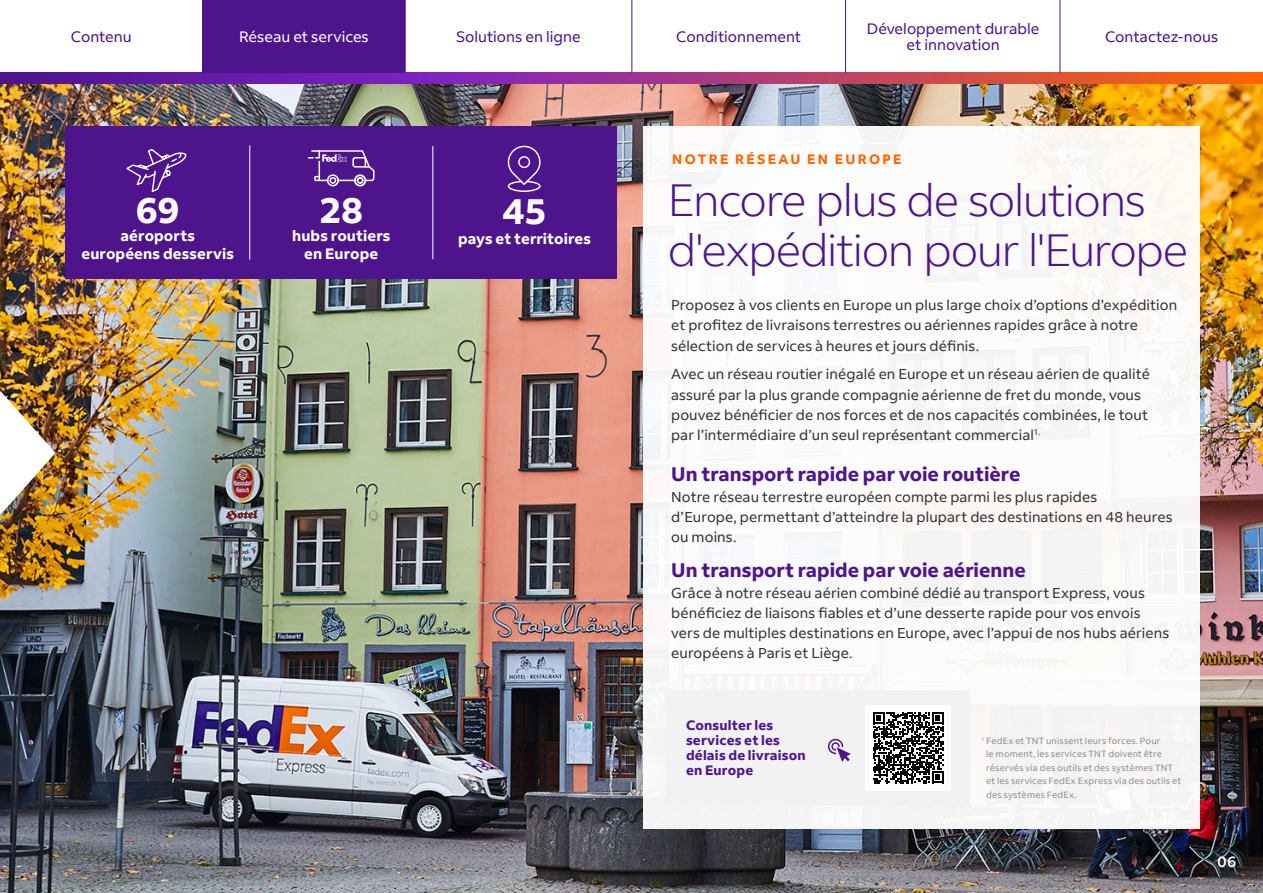
<style>
.page{position:relative;width:1263px;height:893px;background:#fff}
.page>*{position:absolute;margin:0;border:0;box-sizing:border-box;transform-origin:0 0}
.t1{font:300 45px/49.5px "Fed Ex Sans";letter-spacing:-.03em;color:#4d148c}
.t2{font:700 36px "Fed Ex Sans";color:#fff}
.t3{font:700 19.5px "Fed Ex Sans";color:#4d148c}
.t4{font:15px/16.5px "Fed Ex Sans";color:#4d148c;text-align:center}
.t5{font:700 15px/18px "Fed Ex Sans";letter-spacing:.01em;color:#fff;text-align:center}
.t6{font:15px "Fed Ex Sans";color:#fff}
.t7{font:500 15px "Fed Ex Sans";color:#fff}
.t8{font:14.25px/20.2px "Fed Ex Sans";letter-spacing:.01em;color:#333}
.t9{font:700 13.5px/15px "Fed Ex Sans";letter-spacing:.015em;color:#4d148c}
.t10{font:700 13.5px "Fed Ex Sans";letter-spacing:.17em;color:#f60}
.t11{font:9px/13.5px "Fed Ex Sans";letter-spacing:.02em;color:#8e8e8e}
</style>
<div class="page">
<img style="left:0;top:83px;width:1263px;height:810px">
<div style="left:643px;top:126px;width:556px;height:703px;background:#fff"></div>
<img style="left:0;top:391px;width:55px;height:123px">
<svg style="left:0;top:73px;width:1263px;height:10px;background:#9f3679"></svg>
<hr style="left:202px;top:0;width:1px;height:73px;background:#4d148c">
<hr style="left:405px;top:0;width:1px;height:73px;background:#4d148c">
<hr style="left:631px;top:0;width:1px;height:73px;background:#4d148c">
<hr style="left:845px;top:0;width:1px;height:73px;background:#4d148c">
<hr style="left:1059px;top:0;width:1px;height:73px;background:#4d148c">
<div style="left:203px;top:0;width:202px;height:73px;background:#4d148c"></div>
<div style="left:666px;top:690px;width:304px;height:116px;background:#f2f2f2"></div>
<div style="left:866px;top:705px;width:85px;height:85px;background:#fff"></div>
<svg style="left:873px;top:712px;width:71px;height:71px"></svg>
<svg style="left:827px;top:738px;width:24px;height:24px"></svg>
<div style="left:66px;top:126px;width:551px;height:153px;background:#4d148c"></div>
<hr style="left:249px;top:145px;width:1px;height:115px;background:#fff">
<hr style="left:432px;top:146px;width:1px;height:113px;background:#fff">
<svg style="left:507px;top:145px;width:34px;height:47px"></svg>
<svg style="left:307px;top:150px;width:68px;height:37px"></svg>
<svg style="left:126px;top:149px;width:60px;height:43px"></svg>
<p class="t4" style="left:71px;top:28px;width:62px">Contenu</p>
<p class="t4" style="left:456px;top:28px;width:126px">Solutions en ligne</p>
<p class="t4" style="left:676px;top:28px;width:126px">Conditionnement</p>
<p class="t4" style="left:867px;top:20px;width:174px">Développement durable et innovation</p>
<p class="t6" style="left:239px;top:28px;width:131px">Réseau et services</p>
<p class="t4" style="left:1105px;top:28px;width:115px">Contactez-nous</p>
<h2 class="t2" style="left:136px;top:190px;width:45px">69</h2>
<p class="t5" style="left:81px;top:227px;width:154px">aéroports européens desservis</p>
<h2 class="t2" style="left:319px;top:190px;width:45px">28</h2>
<p class="t5" style="left:292px;top:227px;width:100px">hubs routiers en Europe</p>
<h2 class="t2" style="left:503px;top:190px;width:45px">45</h2>
<p class="t5" style="left:458px;top:230px;width:134px">pays et territoires</p>
<p class="t10" style="left:672px;top:151px;width:231px">NOTRE RÉSEAU EN EUROPE</p>
<h1 class="t1" style="left:668px;top:176px;width:522px">Encore plus de solutions d'expédition pour l'Europe</h1>
<p class="t8" style="left:671px;top:295px;width:508px">Proposez à vos clients en Europe un plus large choix d’options d’expédition et profitez de livraisons terrestres ou aériennes rapides grâce à notre sélection de services à heures et jours définis.</p>
<p class="t8" style="left:671px;top:364px;width:480px">Avec un réseau routier inégalé en Europe et un réseau aérien de qualité assuré par la plus grande compagnie aérienne de fret du monde, vous pouvez bénéficier de nos forces et de nos capacités combinées, le tout par l’intermédiaire d’un seul représentant commercial<sup>1.</sup></p>
<h3 class="t3" style="left:671px;top:463px;width:351px">Un transport rapide par voie routière</h3>
<p class="t8" style="left:671px;top:487px;width:503px">Notre réseau terrestre européen compte parmi les plus rapides<br>d’Europe, permettant d’atteindre la plupart des destinations en 48 heures ou moins.</p>
<h3 class="t3" style="left:671px;top:559px;width:356px">Un transport rapide par voie aérienne</h3>
<p class="t8" style="left:671px;top:583px;width:500px">Grâce à notre réseau aérien combiné dédié au transport Express, vous bénéficiez de liaisons fiables et d’une desserte rapide pour vos envois vers de multiples destinations en Europe, avec l’appui de nos hubs aériens européens à Paris et Liège.</p>
<p class="t9" style="left:686px;top:718px;width:121px">Consulter les services et les délais de livraison en Europe</p>
<p class="t11" style="left:986px;top:734px;width:196px;text-indent:-5px"><sup>1</sup> FedEx et TNT unissent leurs forces. Pour<br>le moment, les services TNT doivent être réservés via des outils et des systèmes TNT et les services FedEx Express via des outils et des systèmes FedEx.</p>
<p class="t7" style="left:1217px;top:853px;width:20px">06</p>
</div>
